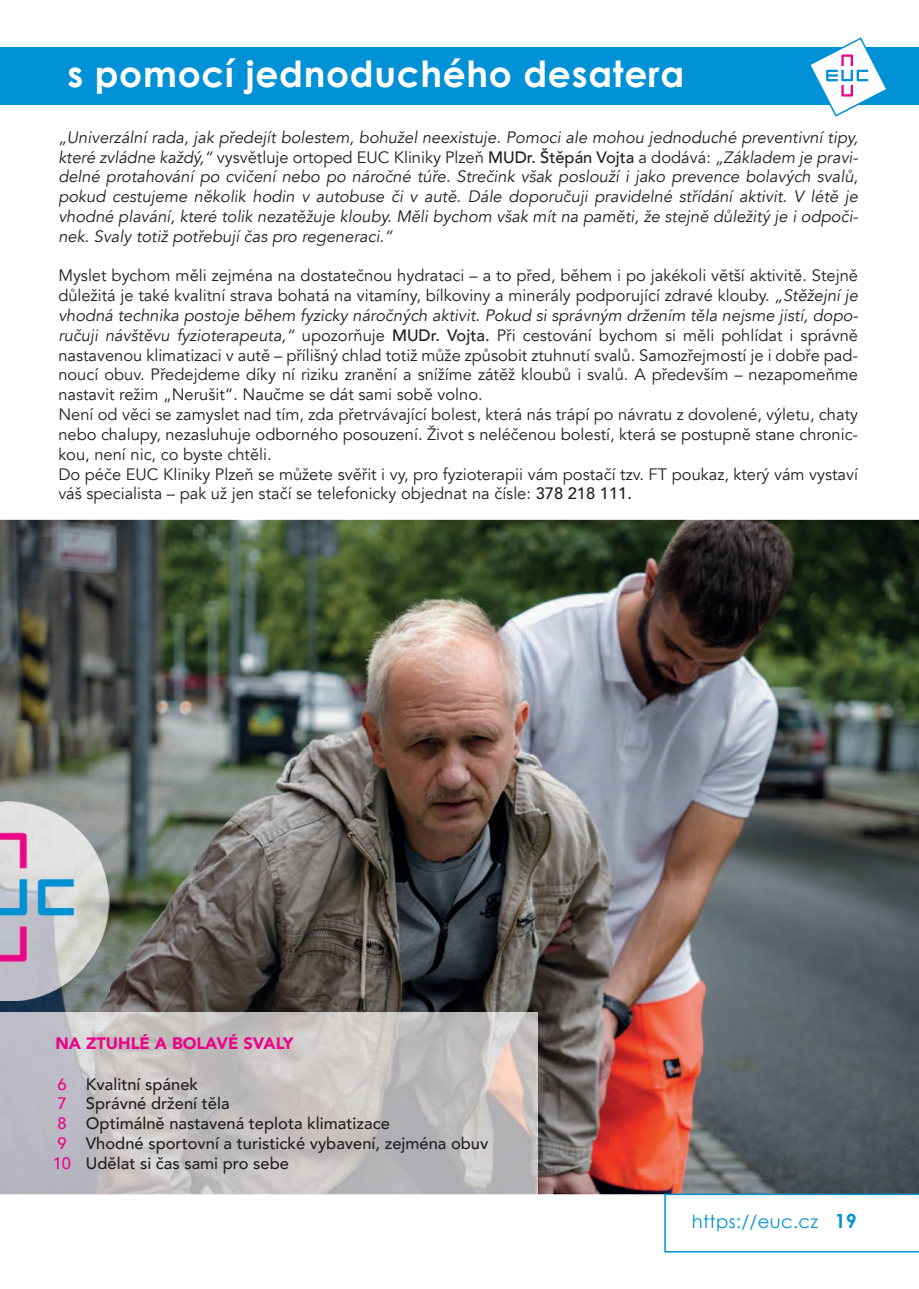
<style>
.page{position:relative;width:919px;height:1289px;background:#fff}
.page>*{position:absolute;margin:0;border:0;box-sizing:border-box;transform-origin:0 0}
.t1{font:700 36px "Century Gothic";letter-spacing:.02em;color:#fff}
.t2{font:18px "Century Gothic";letter-spacing:.02em;color:#0091d6}
.t3{font:16.5px/19.8px "Avenir";color:#231f20}
.t4{font:italic 16.5px/19.8px "Avenir";color:#231f20;text-align:justify}
.t5{font:500 16.5px/19.8px "Avenir";color:#231f20}
.t6{font:900 16.5px "Avenir";color:#ed028c}
.t7{font:500 16.5px/19.8px "Avenir";color:#ed028c}
.s1{font-style:normal}
.s2{font-weight:500;font-style:normal}
.s3{font-style:italic}
.s4{font-weight:500}
.s5{font-weight:700;font-size:19.5px}
</style>
<div class="page">
<img style="left:0;top:520px;width:918px;height:674px">
<div style="left:0;top:47px;width:918px;height:57px;background:#0091d6"></div>
<svg style="left:664px;top:1193px;width:254px;height:59px"></svg>
<svg style="left:808px;top:37px;width:79px;height:80px"></svg>
<img style="left:0;top:1012px;width:537px;height:182px">
<img style="left:0;top:801px;width:109px;height:199px">
<h1 class="t1" style="left:67px;top:47px;width:618px">s pomocí jednoduchého desatera</h1>
<p class="t4" style="left:58px;top:127px;width:801px">„Univerzální rada, jak předejít bolestem, bohužel neexistuje. Pomoci ale mohou jednoduché preventivní tipy, které zvládne každý,“ <span class="s1">vysvětluje ortoped EUC Kliniky Plzeň</span> <span class="s2">MUDr. Štěpán Vojta</span> <span class="s1">a dodává:</span> „Základem je pravi&shy;delné protahování po cvičení nebo po náročné túře. Strečink však poslouží i jako prevence bolavých svalů, pokud cestujeme několik hodin v autobuse či v autě. Dále doporučuji pravidelné střídání aktivit. V létě je vhodné plavání, které tolik nezatěžuje klouby. Měli bychom však mít na paměti, že stejně důležitý je i odpoči&shy;nek. Svaly totiž potřebují čas pro regeneraci.“</p>
<p class="t3" style="left:58px;top:266px;width:801px">Myslet bychom měli zejména na dostatečnou hydrataci – a to před, během i po jakékoli větší aktivitě. Stejně důležitá je také kvalitní strava bohatá na vitamíny, bílkoviny a minerály podporující zdravé klouby. <span class="s3">„Stěžejní je vhodná technika postoje během fyzicky náročných aktivit. Pokud si správným držením těla nejsme jistí, dopo&shy;ručuji návštěvu fyzioterapeuta,“</span> upozorňuje <span class="s4">MUDr. Vojta.</span> Při cestování bychom si měli pohlídat i správně nastavenou klimatizaci v autě – přílišný chlad totiž může způsobit ztuhnutí svalů. Samozřejmostí je i dobře pad&shy;noucí obuv. Předejdeme díky ní riziku zranění a snížíme zátěž kloubů i svalů. A především – nezapomeňme nastavit režim „Nerušit“. Naučme se dát sami sobě volno.<br>Není od věci se zamyslet nad tím, zda přetrvávající bolest, která nás trápí po návratu z dovolené, výletu, chaty nebo chalupy, nezasluhuje odborného posouzení. Život s neléčenou bolestí, která se postupně stane chronic&shy;kou, není nic, co byste chtěli.<br>Do péče EUC Kliniky Plzeň se můžete svěřit i vy, pro fyzioterapii vám postačí tzv. FT poukaz, který vám vystaví váš specialista – pak už jen stačí se telefonicky objednat na čísle: <span class="s4">378 218 111.</span></p>
<p class="t6" style="left:55px;top:1029px;width:239px">NA ZTUHLÉ A BOLAVÉ SVALY</p>
<p class="t7" style="left:53px;top:1072px;width:20px">6<br>7<br>8<br>9<br>10</p>
<p class="t5" style="left:86px;top:1072px;width:404px">Kvalitní spánek<br>Správné držení těla<br>Optimálně nastavená teplota klimatizace<br>Vhodné sportovní a turistické vybavení, zejména obuv<br>Udělat si čas sami pro sebe</p>
<p class="t2" style="left:691px;top:1209px;width:167px">https://euc.cz <span class="s5">19</span></p>
</div>
